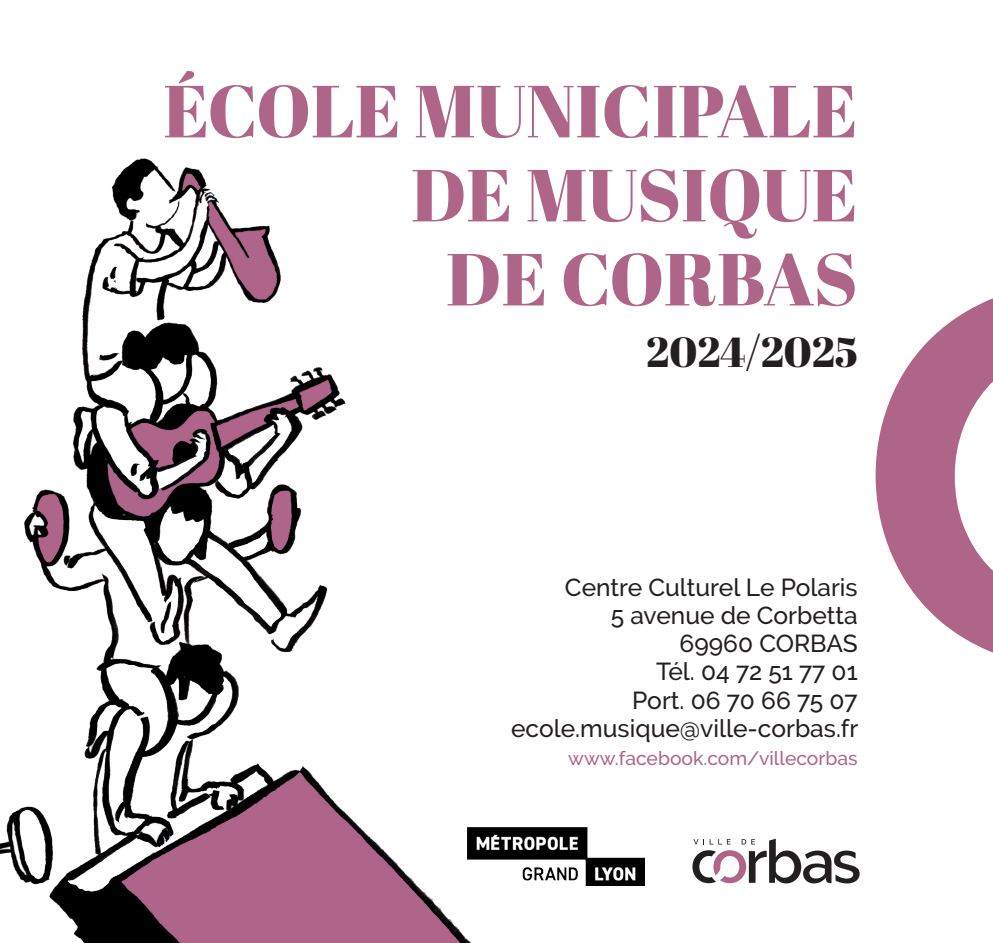
<style>
.page{position:relative;width:993px;height:943px;background:#fff}
.page>*{position:absolute;margin:0;border:0;box-sizing:border-box;transform-origin:0 0}
.t1{font:73.5px/84px "Abril Fatface";color:#af6588;text-align:right}
.t2{font:42px "Abril Fatface";color:#231f20}
.t3{font:500 24.5px/28px "Raleway";color:#231f20;text-align:right}
.t4{font:500 19.25px "Raleway";color:#af6588}
</style>
<div class="page">
<img style="left:515px;top:827px;width:129px;height:58px">
<svg style="left:692px;top:838px;width:167px;height:45px"></svg>
<svg style="left:875px;top:298px;width:117px;height:354px;fill:#af6588"></svg>
<img style="left:0;top:158px;width:515px;height:785px">
<h1 class="t1" style="left:163px;top:67px;width:695px">ÉCOLE MUNICIPALE<br>DE MUSIQUE<br>DE CORBAS</h1>
<h2 class="t2" style="left:646px;top:322px;width:213px">2024/2025</h2>
<p class="t3" style="left:511px;top:574px;width:348px">Centre Culturel Le Polaris<br>5 avenue de Corbetta<br>69960 CORBAS<br>Tél. 04 72 51 77 01<br>Port. 06 70 66 75 07 ecole.musique@ville-corbas.fr</p>
<p class="t4" style="left:568px;top:746px;width:291px">www.facebook.com/villecorbas</p>
</div>
